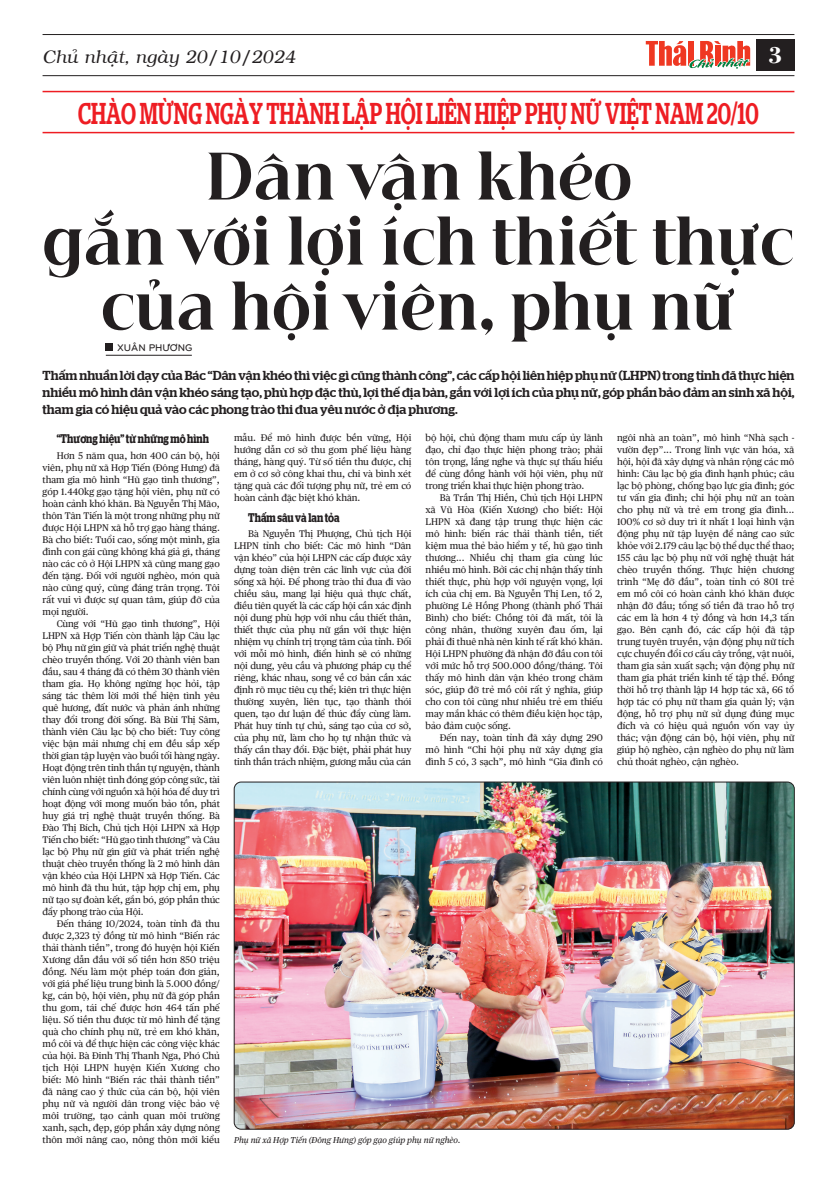
<style>
.page{position:relative;width:837px;height:1177px;background:#fff}
.page>*{position:absolute;margin:0;border:0;box-sizing:border-box;transform-origin:0 0}
.Tit_to{font:900 60px "Beautique Display";color:#231f20}
.Tit_dan{font:500 30px "SVN Stag";color:#ee1d23;scale:.69 1}
.t1{font:24px "VNI Bodon Bold";color:#fff}
.t2{font:italic 18px "VNI";color:#231f20}
.Sapo_1{font:500 13px/17px "SVN Stag";color:#231f20;text-align:justify}
.Tit_con_1{font:600 12.5px "SVN Stag";color:#231f20;scale:.8 1}
.Ten_tac_gia{font:10px "UTM Bryant LG Bold";color:#231f20}
.Body_1{font:9.5px/12px "SVN Publico Text Regular";color:#231f20;text-align:justify}
.Chu_thich_anh_1{font:8.5px "SVN Publico Text Italic";color:#231f20}
.s1{color:#fff}
</style>
<div class="page">
<svg style="left:794px;top:39px;width:1px;height:32px"></svg>
<div style="left:755px;top:39px;width:39px;height:32px;background:#231f20"></div>
<hr style="left:43px;top:75px;width:751px;height:1px;background:#231f20">
<hr style="left:43px;top:34px;width:751px;height:1px;background:#231f20">
<svg style="left:645px;top:41px;width:105px;height:36px"></svg>
<hr style="left:43px;top:91px;width:751px;height:1px;background:#ee1d23">
<hr style="left:43px;top:132px;width:751px;height:1px;background:#ee1d23">
<div style="left:106px;top:344px;width:7px;height:7px;background:#231f20"></div>
<hr style="left:106px;top:355px;width:86px;height:1px;background:#231f20">
<img style="left:234px;top:782px;width:560px;height:347px">
<p class="t2" style="left:43px;top:43px;width:254px">Chuû nhaät, ngaøy <span class="s1">20/10/2024</span></p>
<p class="t1" style="left:767px;top:37px;width:16px">3</p>
<p class="Tit_dan" style="left:78px;top:93px;width:987px">CHÀO MỪNG NGÀY THÀNH LẬP HỘI LIÊN HIỆP PHỤ NỮ VIỆT NAM 20/10</p>
<p class="Tit_to" style="left:205px;top:132px;width:428px">Dân vận khéo</p>
<p class="Tit_to" style="left:43px;top:197px;width:752px">gắn với lợi ích thiết thực</p>
<p class="Tit_to" style="left:101px;top:262px;width:635px">của hội viên, phụ nữ</p>
<p class="Sapo_1" style="left:43px;top:366px;width:753px">Thấm nhuần lời dạy của Bác “Dân vận khéo thì việc gì cũng thành công”, các cấp hội liên hiệp phụ nữ (LHPN) trong tỉnh đã thực hiện nhiều mô hình dân vận khéo sáng tạo, phù hợp đặc thù, lợi thế địa bàn, gắn với lợi ích của phụ nữ, góp phần bảo đảm an sinh xã hội, tham gia có hiệu quả vào các phong trào thi đua yêu nước ở địa phương.</p>
<p class="Ten_tac_gia" style="left:117px;top:340px;width:77px">XUÂN PHƯƠNG</p>
<p class="Tit_con_1" style="left:57px;top:430px;width:192px">“Thương hiệu” từ những mô hình</p>
<p class="Body_1" style="left:43px;top:449px;width:179px;text-indent:14px">Hơn 5 năm qua, hơn 400 cán bộ, hội viên, phụ nữ xã Hợp Tiến (Đông Hưng) đã tham gia mô hình “Hũ gạo tình thương”, góp 1.440kg gạo tặng hội viên, phụ nữ có hoàn cảnh khó khăn. Bà Nguyễn Thị Mão, thôn Tân Tiến là một trong những phụ nữ được Hội LHPN xã hỗ trợ gạo hàng tháng.<br>Bà cho biết: Tuổi cao, sống một mình, gia đình con gái cũng không khá giả gì, tháng nào các cô ở Hội LHPN xã cũng mang gạo đến tặng. Đối với người nghèo, món quà nào cũng quý, cũng đáng trân trọng. Tôi rất vui vì được sự quan tâm, giúp đỡ của mọi người.</p>
<p class="Body_1" style="left:43px;top:617px;width:179px;text-indent:14px">Cùng với “Hũ gạo tình thương”, Hội LHPN xã Hợp Tiến còn thành lập Câu lạc bộ Phụ nữ gìn giữ và phát triển nghệ thuật chèo truyền thống. Với 20 thành viên ban đầu, sau 4 tháng đã có thêm 30 thành viên tham gia. Họ không ngừng học hỏi, tập sáng tác thêm lời mới thể hiện tình yêu quê hương, đất nước và phản ánh những thay đổi trong đời sống. Bà Bùi Thị Sâm, thành viên Câu lạc bộ cho biết: Tuy công việc bận mải nhưng chị em đều sắp xếp thời gian tập luyện vào buổi tối hàng ngày.<br>Hoạt động trên tinh thần tự nguyện, thành viên luôn nhiệt tình đóng góp công sức, tài chính cùng với nguồn xã hội hóa để duy trì hoạt động với mong muốn bảo tồn, phát huy giá trị nghệ thuật truyền thống. Bà Đào Thị Bích, Chủ tịch Hội LHPN xã Hợp Tiến cho biết: “Hũ gạo tình thương” và Câu lạc bộ Phụ nữ gìn giữ và phát triển nghệ thuật chèo truyền thống là 2 mô hình dân vận khéo của Hội LHPN xã Hợp Tiến. Các mô hình đã thu hút, tập hợp chị em, phụ nữ tạo sự đoàn kết, gắn bó, góp phần thúc đẩy phong trào của Hội.</p>
<p class="Body_1" style="left:43px;top:917px;width:179px;text-indent:14px">Đến tháng 10/2024, toàn tỉnh đã thu được 2,323 tỷ đồng từ mô hình “Biến rác thải thành tiền”, trong đó huyện hội Kiến Xương dẫn đầu với số tiền hơn 850 triệu đồng. Nếu làm một phép toán đơn giản, với giá phế liệu trung bình là 5.000 đồng/ kg, cán bộ, hội viên, phụ nữ đã góp phần thu gom, tái chế được hơn 464 tấn phế liệu. Số tiền thu được từ mô hình để tặng quà cho chính phụ nữ, trẻ em khó khăn, mồ côi và để thực hiện các công việc khác của hội. Bà Đinh Thị Thanh Nga, Phó Chủ tịch Hội LHPN huyện Kiến Xương cho biết: Mô hình “Biến rác thải thành tiền” đã nâng cao ý thức của cán bộ, hội viên phụ nữ và người dân trong việc bảo vệ môi trường, tạo cảnh quan môi trường xanh, sạch, đẹp, góp phần xây dựng nông thôn mới nâng cao, nông thôn mới kiểu</p>
<p class="Body_1" style="left:234px;top:431px;width:179px">mẫu. Để mô hình được bền vững, Hội hướng dẫn cơ sở thu gom phế liệu hàng tháng, hàng quý. Từ số tiền thu được, chị em ở cơ sở công khai thu, chi và bình xét tặng quà các đối tượng phụ nữ, trẻ em có hoàn cảnh đặc biệt khó khăn.</p>
<p class="Tit_con_1" style="left:248px;top:508px;width:116px">Thấm sâu và lan tỏa</p>
<p class="Body_1" style="left:234px;top:527px;width:179px;text-indent:14px">Bà Nguyễn Thị Phượng, Chủ tịch Hội LHPN tỉnh cho biết: Các mô hình “Dân vận khéo” của hội LHPN các cấp được xây dựng toàn diện trên các lĩnh vực của đời sống xã hội. Để phong trào thi đua đi vào chiều sâu, mang lại hiệu quả thực chất, điều tiên quyết là các cấp hội cần xác định nội dung phù hợp với nhu cầu thiết thân, thiết thực của phụ nữ gắn với thực hiện nhiệm vụ chính trị trọng tâm của tỉnh. Đối với mỗi mô hình, điển hình sẽ có những nội dung, yêu cầu và phương pháp cụ thể riêng, khác nhau, song về cơ bản cần xác định rõ mục tiêu cụ thể; kiên trì thực hiện thường xuyên, liên tục, tạo thành thói quen, tạo dư luận để thúc đẩy cùng làm.<br>Phát huy tính tự chủ, sáng tạo của cơ sở, của phụ nữ, làm cho họ tự nhận thức và thấy cần thay đổi. Đặc biệt, phải phát huy tinh thần trách nhiệm, gương mẫu của cán</p>
<p class="Body_1" style="left:425px;top:431px;width:179px">bộ hội, chủ động tham mưu cấp ủy lãnh đạo, chỉ đạo thực hiện phong trào; phải tôn trọng, lắng nghe và thực sự thấu hiểu để cùng đồng hành với hội viên, phụ nữ trong triển khai thực hiện phong trào.</p>
<p class="Body_1" style="left:425px;top:491px;width:179px;text-indent:14px">Bà Trần Thị Hiền, Chủ tịch Hội LHPN xã Vũ Hòa (Kiến Xương) cho biết: Hội LHPN xã đang tập trung thực hiện các mô hình: biến rác thải thành tiền, tiết kiệm mua thẻ bảo hiểm y tế, hũ gạo tình thương... Nhiều chị tham gia cùng lúc nhiều mô hình. Bởi các chị nhận thấy tính thiết thực, phù hợp với nguyện vọng, lợi ích của chị em. Bà Nguyễn Thị Len, tổ 2, phường Lê Hồng Phong (thành phố Thái Bình) cho biết: Chồng tôi đã mất, tôi là công nhân, thường xuyên đau ốm, lại phải đi thuê nhà nên kinh tế rất khó khăn.<br>Hội LHPN phường đã nhận đỡ đầu con tôi với mức hỗ trợ 500.000 đồng/tháng. Tôi thấy mô hình dân vận khéo trong chăm sóc, giúp đỡ trẻ mồ côi rất ý nghĩa, giúp cho con tôi cũng như nhiều trẻ em thiếu may mắn khác có thêm điều kiện học tập, bảo đảm cuộc sống.</p>
<p class="Body_1" style="left:425px;top:731px;width:179px;text-indent:14px">Đến nay, toàn tỉnh đã xây dựng 290 mô hình “Chi hội phụ nữ xây dựng gia đình 5 có, 3 sạch”, mô hình “Gia đình có</p>
<p class="Chu_thich_anh_1" style="left:234px;top:1133px;width:228px">Phụ nữ xã Hợp Tiến (Đông Hưng) góp gạo giúp phụ nữ nghèo.</p>
<p class="Body_1" style="left:617px;top:431px;width:179px">ngôi nhà an toàn”, mô hình “Nhà sạch - vườn đẹp”... Trong lĩnh vực văn hóa, xã hội, hội đã xây dựng và nhân rộng các mô hình: Câu lạc bộ gia đình hạnh phúc; câu lạc bộ phòng, chống bạo lực gia đình; góc tư vấn gia đình; chi hội phụ nữ an toàn cho phụ nữ và trẻ em trong gia đình...<br>100% cơ sở duy trì ít nhất 1 loại hình vận động phụ nữ tập luyện để nâng cao sức khỏe với 2.179 câu lạc bộ thể dục thể thao; 155 câu lạc bộ phụ nữ với nghệ thuật hát chèo truyền thống. Thực hiện chương trình “Mẹ đỡ đầu”, toàn tỉnh có 801 trẻ em mồ côi có hoàn cảnh khó khăn được nhận đỡ đầu; tổng số tiền đã trao hỗ trợ các em là hơn 4 tỷ đồng và hơn 14,3 tấn gạo. Bên cạnh đó, các cấp hội đã tập trung tuyên truyền, vận động phụ nữ tích cực chuyển đổi cơ cấu cây trồng, vật nuôi, tham gia sản xuất sạch; vận động phụ nữ tham gia phát triển kinh tế tập thể. Đồng thời hỗ trợ thành lập 14 hợp tác xã, 66 tổ hợp tác có phụ nữ tham gia quản lý; vận động, hỗ trợ phụ nữ sử dụng đúng mục đích và có hiệu quả nguồn vốn vay ủy thác; vận động cán bộ, hội viên, phụ nữ giúp hộ nghèo, cận nghèo do phụ nữ làm chủ thoát nghèo, cận nghèo.</p>
</div>
